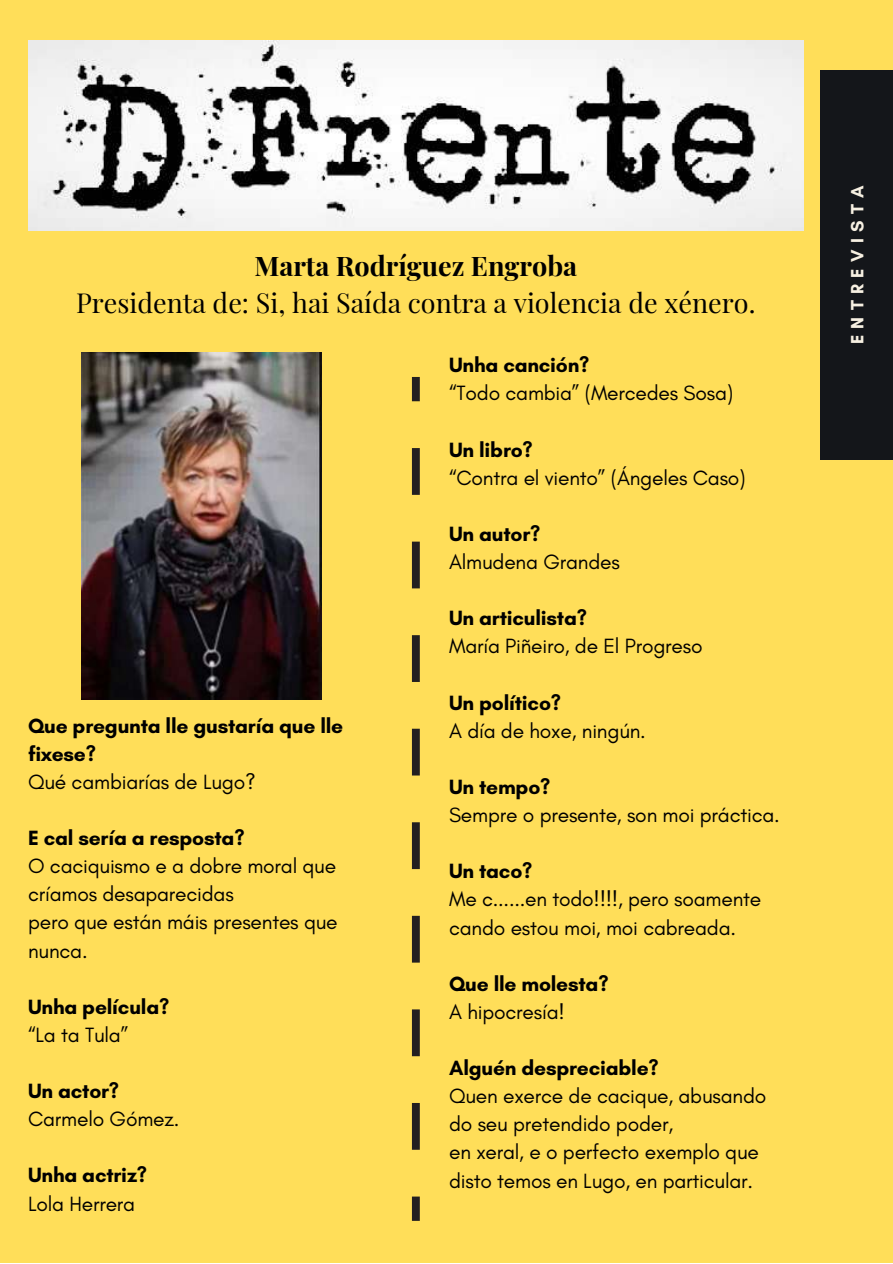
<style>
.page{position:relative;width:893px;height:1264px;background:#fff}
.page>*{position:absolute;margin:0;border:0;box-sizing:border-box;transform-origin:0 0}
.t1{font:27px "Playfair Display";color:#000}
.t2{font:700 27px "Playfair Display";color:#000}
.t3{font:21px/28px "Glacial Indifference";letter-spacing:-.01em;color:#000}
.t4{font:700 21px/28px "Glacial Indifference";letter-spacing:-.01em;color:#000}
.t5{font:700 18.15px "Glacial Indifference";letter-spacing:.35em;color:#f7f0e2}
</style>
<div class="page">
<div style="left:0;top:0;width:892px;height:1262px;background:#ffde59"></div>
<div style="left:820px;top:70px;width:72px;height:389px;background:#14161a"></div>
<img style="left:28px;top:41px;width:775px;height:190px">
<svg style="left:412px;top:377px;width:8px;height:843px"></svg>
<img style="left:82px;top:352px;width:239px;height:348px">
<p class="t2" style="left:254px;top:246px;width:324px">Marta Rodríguez Engroba</p>
<p class="t1" style="left:76px;top:283px;width:681px">Presidenta de: Si, hai Saída contra a violencia de xénero.</p>
<p class="t4" style="left:28px;top:711px;width:317px">Que pregunta lle gustaría que lle fixese?</p>
<p class="t3" style="left:28px;top:767px;width:229px">Qué cambiarías de Lugo?</p>
<p class="t4" style="left:28px;top:823px;width:218px">E cal sería a resposta?</p>
<p class="t3" style="left:28px;top:851px;width:311px">O caciquismo e a dobre moral que críamos desaparecidas<br>pero que están máis presentes que nunca.</p>
<p class="t4" style="left:28px;top:992px;width:143px">Unha película?</p>
<p class="t3" style="left:28px;top:1020px;width:102px">“La ta Tula”</p>
<p class="t4" style="left:28px;top:1076px;width:93px">Un actor?</p>
<p class="t3" style="left:28px;top:1104px;width:153px">Carmelo Gómez.</p>
<p class="t4" style="left:28px;top:1160px;width:121px">Unha actriz?</p>
<p class="t3" style="left:28px;top:1189px;width:109px">Lola Herrera</p>
<p class="t4" style="left:449px;top:351px;width:142px">Unha canción?</p>
<p class="t3" style="left:449px;top:379px;width:285px">“Todo cambia” (Mercedes Sosa)</p>
<p class="t4" style="left:449px;top:435px;width:85px">Un libro?</p>
<p class="t3" style="left:449px;top:463px;width:298px">“Contra el viento” (Ángeles Caso)</p>
<p class="t4" style="left:449px;top:519px;width:93px">Un autor?</p>
<p class="t3" style="left:449px;top:547px;width:172px">Almudena Grandes</p>
<p class="t4" style="left:449px;top:604px;width:139px">Un articulista?</p>
<p class="t3" style="left:449px;top:632px;width:255px">María Piñeiro, de El Progreso</p>
<p class="t4" style="left:449px;top:688px;width:113px">Un político?</p>
<p class="t3" style="left:449px;top:716px;width:198px">A día de hoxe, ningún.</p>
<p class="t4" style="left:449px;top:772px;width:103px">Un tempo?</p>
<p class="t3" style="left:449px;top:800px;width:332px">Sempre o presente, son moi práctica.</p>
<p class="t4" style="left:449px;top:857px;width:85px">Un taco?</p>
<p class="t3" style="left:449px;top:885px;width:314px">Me c......en todo!!!!, pero soamente cando estou moi, moi cabreada.</p>
<p class="t4" style="left:449px;top:969px;width:161px">Que lle molesta?</p>
<p class="t3" style="left:449px;top:997px;width:117px">A hipocresía!</p>
<p class="t4" style="left:449px;top:1053px;width:211px">Alguén despreciable?</p>
<p class="t3" style="left:449px;top:1081px;width:319px">Quen exerce de cacique, abusando do seu pretendido poder,<br>en xeral, e o perfecto exemplo que disto temos en Lugo, en particular.</p>
<p class="t5" style="left:846px;top:344px;width:160px;rotate:-90deg">ENTREVISTA</p>
</div>
